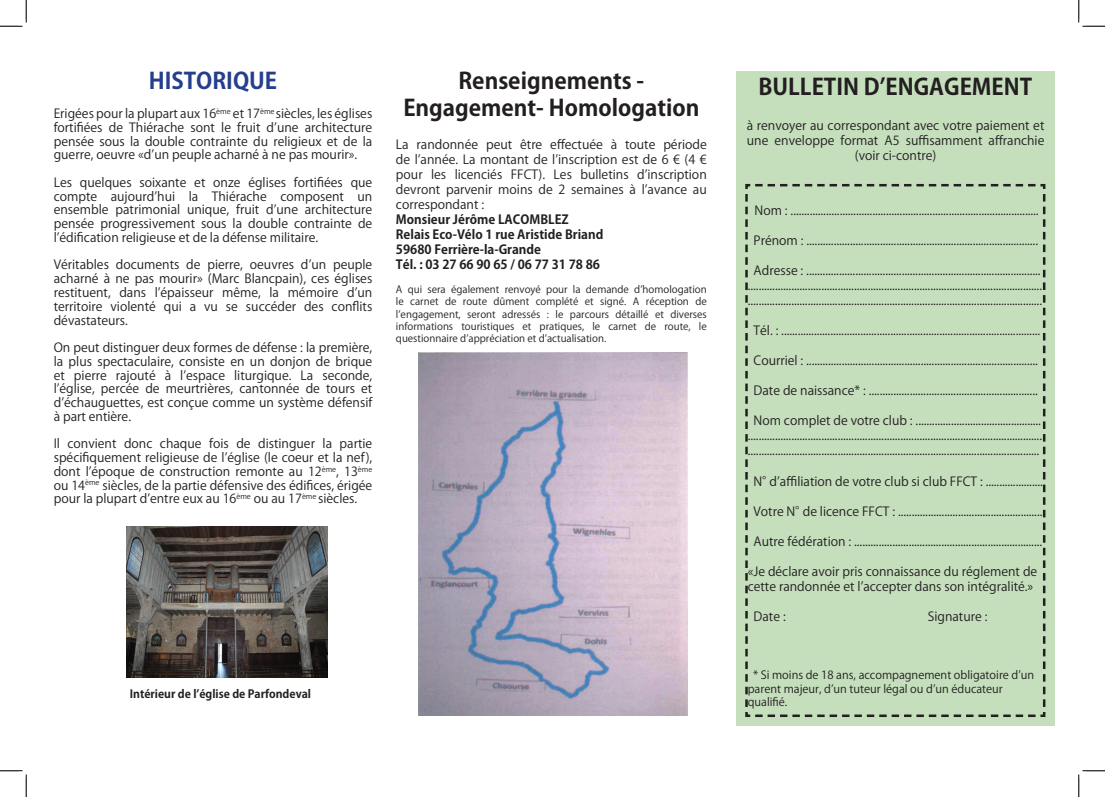
<style>
.page{position:relative;width:1105px;height:797px;background:#fff}
.page>*{position:absolute;margin:0;border:0;box-sizing:border-box;transform-origin:0 0}
.t1{font:700 22.5px/27px "Koz Go Pro";color:#231f20;text-align:center}
.t2{font:700 22.5px "Koz Go Pro";color:#253f8e}
.t3{font:12.5px/13.8px "Koz Go Pro";color:#231f20;text-align:justify}
.t4{font:700 12.5px/15px "Koz Go Pro";color:#231f20}
.t5{font:11.25px/13.5px "Koz Go Pro";color:#231f20}
.t6{font:700 11.25px "Koz Go Pro";color:#231f20}
.t7{font:10px/12px "Koz Go Pro";color:#231f20;text-align:justify}
</style>
<div class="page">
<img style="left:126px;top:527px;width:201px;height:150px">
<img style="left:418px;top:352px;width:269px;height:363px">
<div style="left:736px;top:71px;width:318px;height:654px;background:#c5dfbd"></div>
<svg style="left:745px;top:184px;width:301px;height:533px"></svg>
<svg style="left:0;top:0;width:27px;height:27px"></svg>
<svg style="left:0;top:770px;width:27px;height:27px"></svg>
<svg style="left:1078px;top:0;width:27px;height:27px"></svg>
<svg style="left:1078px;top:770px;width:27px;height:27px"></svg>
<h1 class="t2" style="left:149px;top:67px;width:130px">HISTORIQUE</h1>
<p class="t3" style="left:54px;top:107px;width:320px">Erigées pour la plupart aux 16<sup>ème</sup> et 17<sup>ème</sup> siècles, les églises fortifiées de Thiérache sont le fruit d’une architecture pensée sous la double contrainte du religieux et de la guerre, oeuvre «d’un peuple acharné à ne pas mourir».</p>
<p class="t3" style="left:54px;top:176px;width:320px">Les quelques soixante et onze églises fortifiées que compte aujourd’hui la Thiérache composent un ensemble patrimonial unique, fruit d’une architecture pensée progressivement sous la double contrainte de l’édification religieuse et de la défense militaire.</p>
<p class="t3" style="left:54px;top:258px;width:320px">Véritables documents de pierre, oeuvres d’un peuple acharné à ne pas mourir» (Marc Blancpain), ces églises restituent, dans l’épaisseur même, la mémoire d’un territoire violenté qui a vu se succéder des conflits dévastateurs.</p>
<p class="t3" style="left:54px;top:341px;width:320px">On peut distinguer deux formes de défense : la première, la plus spectaculaire, consiste en un donjon de brique et pierre rajouté à l’espace liturgique. La seconde, l’église, percée de meurtrières, cantonnée de tours et d’échauguettes, est conçue comme un système défensif à part entière.</p>
<p class="t3" style="left:54px;top:437px;width:320px">Il convient donc chaque fois de distinguer la partie spécifiquement religieuse de l’église (le coeur et la nef), dont l’époque de construction remonte au 12<sup>ème</sup>, 13<sup>ème </sup>ou 14<sup>ème</sup> siècles, de la partie défensive des édifices, érigée pour la plupart d’entre eux au 16<sup>ème</sup> ou au 17<sup>ème</sup> siècles.</p>
<h1 class="t1" style="left:403px;top:69px;width:298px">Renseignements -<br>Engagement- Homologation</h1>
<p class="t3" style="left:396px;top:138px;width:312px;line-height:15px">La randonnée peut être effectuée à toute période de l’année. La montant de l’inscription est de 6 € (4 € pour les licenciés FFCT). Les bulletins d’inscription devront parvenir moins de 2 semaines à l’avance au correspondant :</p>
<p class="t4" style="left:396px;top:213px;width:209px">Monsieur Jérôme LACOMBLEZ<br>Relais Eco-Vélo 1 rue Aristide Briand<br>59680 Ferrière-la-Grande<br>Tél. : 03 27 66 90 65 / 06 77 31 78 86</p>
<p class="t7" style="left:396px;top:284px;width:312px">A qui sera également renvoyé pour la demande d’homologation le carnet de route dûment complété et signé. A réception de l’engagement, seront adressés : le parcours détaillé et diverses informations touristiques et pratiques, le carnet de route, le questionnaire d’appréciation et d’actualisation.</p>
<p class="t6" style="left:130px;top:687px;width:183px">Intérieur de l’église de Parfondeval</p>
<h1 class="t1" style="left:758px;top:74px;width:275px">BULLETIN D’ENGAGEMENT</h1>
<p class="t3" style="left:747px;top:118px;width:299px;line-height:15px;text-align:center">à renvoyer au correspondant avec votre paiement et une enveloppe format A5 suffisamment affranchie (voir ci-contre)</p>
<p class="t3" style="left:754px;top:204px;width:286px">Nom : ...........................................................................................</p>
<p class="t3" style="left:753px;top:234px;width:286px">Prénom : .....................................................................................</p>
<p class="t3" style="left:748px;top:264px;width:296px;line-height:15px;text-align:center">Adresse : ...................................................................................... ............................................................................................................ ............................................................................................................</p>
<p class="t3" style="left:753px;top:324px;width:288px">Tél. : ...............................................................................................</p>
<p class="t3" style="left:753px;top:354px;width:286px">Courriel : .....................................................................................</p>
<p class="t3" style="left:753px;top:384px;width:286px">Date de naissance* : ..............................................................</p>
<p class="t3" style="left:748px;top:414px;width:296px;line-height:15px;text-align:center">Nom complet de votre club : .............................................. ............................................................................................................ ...........................................................................................................</p>
<p class="t3" style="left:753px;top:474px;width:291px">N°d’affiliation de votre club si club FFCT : .....................</p>
<p class="t3" style="left:753px;top:504px;width:290px">Votre N°de licence FFCT : .....................................................</p>
<p class="t3" style="left:753px;top:534px;width:290px">Autre fédération : .....................................................................</p>
<p class="t3" style="left:748px;top:564px;width:291px;line-height:15px">«Je déclare avoir pris connaissance du réglement de cette randonnée et l’accepter dans son intégralité.»</p>
<p class="t3" style="left:753px;top:609px;width:34px">Date :</p>
<p class="t3" style="left:928px;top:609px;width:61px">Signature :</p>
<p class="t5" style="left:748px;top:668px;width:288px;text-indent:5px">* Si moins de 18 ans, accompagnement obligatoire d’un parent majeur, d’un tuteur légal ou d’un éducateur qualifié.</p>
</div>
